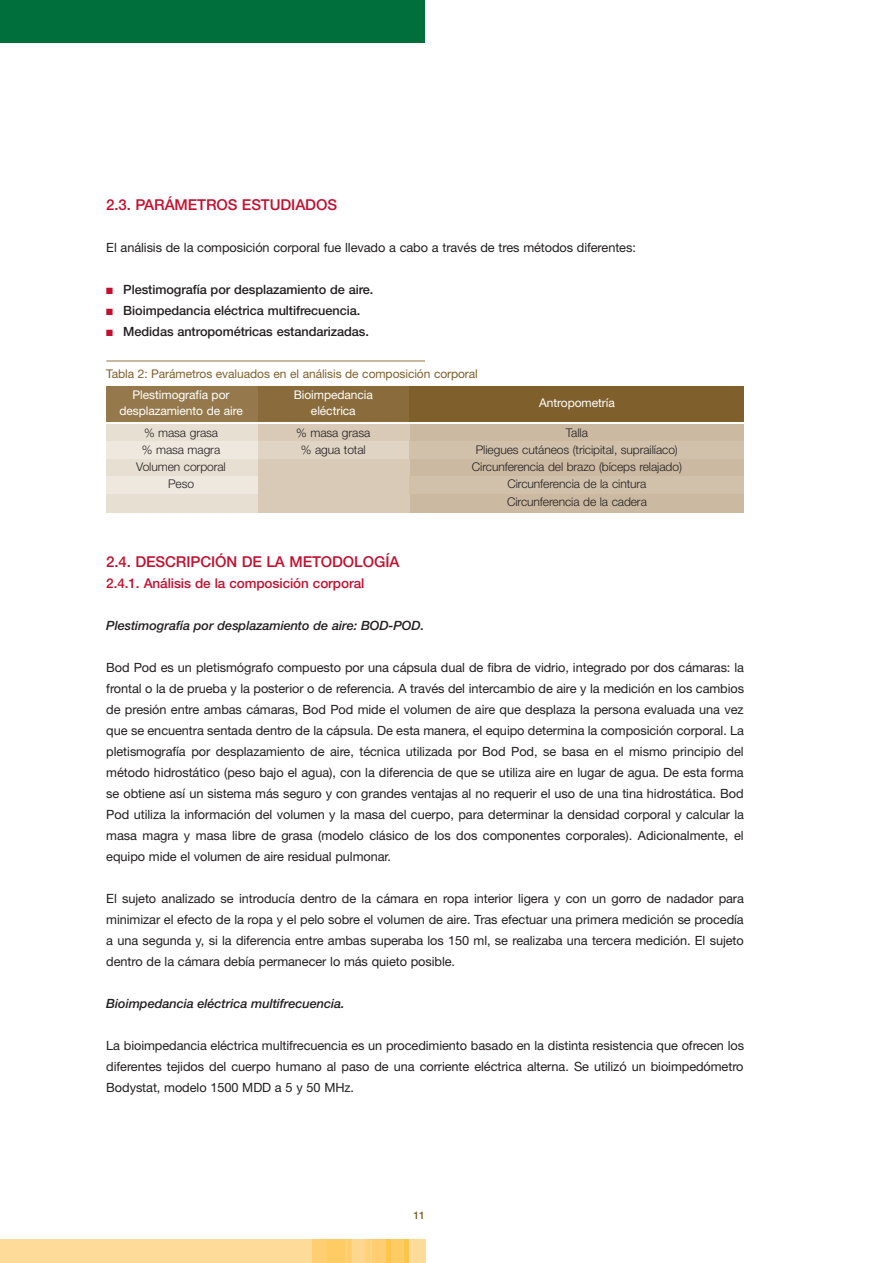
<style>
.page{position:relative;width:893px;height:1263px;background:#fff}
.page>*{position:absolute;margin:0;border:0;box-sizing:border-box;transform-origin:0 0}
.t1{font:500 15px "Helvetica Neue";letter-spacing:-.005em;color:#c3102f}
.t2{font:500 13.5px "Helvetica Neue";letter-spacing:-.005em;color:#c3102f}
.t3{font:12.75px/21px "Helvetica Neue";letter-spacing:-.005em;color:#231f20;text-align:justify}
.t4{font:500 12.75px "Helvetica Neue";letter-spacing:-.005em;color:#231f20}
.t5{font:italic 500 12.75px "Helvetica Neue";letter-spacing:-.005em;color:#231f20}
.t6{font:300 12px/17.2px "Helvetica Neue";letter-spacing:-.005em;color:#231f20}
.t7{font:12px "Helvetica Neue";letter-spacing:-.005em;color:#fff}
.t8{font:12px "Helvetica Neue";letter-spacing:-.005em;color:#7f602d}
.t9{font:500 10.5px "Helvetica Neue";color:#7f602d}
.s1{color:#c3102f}
</style>
<div class="page">
<div style="left:106px;top:386px;width:152px;height:35px;background:#95794c"></div>
<div style="left:258px;top:386px;width:151px;height:35px;background:#8a6c3c"></div>
<div style="left:409px;top:386px;width:335px;height:35px;background:#7f602d"></div>
<div style="left:409px;top:424px;width:335px;height:88px;background:#cbb9a1"></div>
<div style="left:258px;top:424px;width:151px;height:88px;background:#d8cab6"></div>
<div style="left:106px;top:424px;width:152px;height:88px;background:#e7e0d2"></div>
<div style="left:106px;top:441px;width:152px;height:18px;background:#eee8df"></div>
<div style="left:258px;top:441px;width:151px;height:18px;background:#e0d4c4"></div>
<div style="left:409px;top:441px;width:335px;height:18px;background:#d1c1ab"></div>
<div style="left:409px;top:476px;width:335px;height:18px;background:#d1c1ab"></div>
<div style="left:106px;top:476px;width:152px;height:18px;background:#eee8df"></div>
<div style="left:0;top:0;width:425px;height:43px;background:#006f3c"></div>
<div style="left:0;top:1239px;width:425px;height:24px;background:#fedb99"></div>
<div style="left:360px;top:1239px;width:48px;height:24px;background:#fec54d"></div>
<div style="left:392px;top:1239px;width:12px;height:24px;background:#fecb64"></div>
<div style="left:312px;top:1239px;width:74px;height:24px;background:#fece70"></div>
<div style="left:327px;top:1239px;width:23px;height:24px;background:#fecb64"></div>
<div style="left:352px;top:1239px;width:20px;height:24px;background:#fed78f"></div>
<div style="left:364px;top:1239px;width:6px;height:24px;background:#fed585"></div>
<hr style="left:366px;top:1239px;width:4px;height:24px;background:#fed17b">
<hr style="left:345px;top:1239px;width:2px;height:24px;background:#fed17b">
<hr style="left:106px;top:360px;width:319px;height:2px;background:#b7a281">
<p class="t1" style="left:106px;top:199px;width:232px">2.3. PARÁMETROS ESTUDIADOS</p>
<p class="t3" style="left:106px;top:238px;width:531px">El análisis de la composición corporal fue llevado a cabo a través de tres métodos diferentes:</p>
<p class="t4" style="left:106px;top:285px;width:269px"><span class="s1">■</span> Plestimografía por desplazamiento de aire.</p>
<p class="t4" style="left:106px;top:306px;width:256px"><span class="s1">■</span> Bioimpedancia eléctrica multifrecuencia.</p>
<p class="t4" style="left:106px;top:327px;width:264px"><span class="s1">■</span> Medidas antropométricas estandarizadas.</p>
<p class="t8" style="left:106px;top:369px;width:373px">Tabla 2: Parámetros evaluados en el análisis de composición corporal</p>
<p class="t7" style="left:133px;top:390px;width:98px">Plestimografía por</p>
<p class="t7" style="left:294px;top:390px;width:81px">Bioimpedancia</p>
<p class="t7" style="left:539px;top:398px;width:77px">Antropometría</p>
<p class="t7" style="left:119px;top:406px;width:125px">desplazamiento de aire</p>
<p class="t7" style="left:311px;top:406px;width:46px">eléctrica</p>
<p class="t6" style="left:144px;top:425px;width:76px">% masa grasa</p>
<p class="t6" style="left:296px;top:425px;width:76px">% masa grasa</p>
<p class="t6" style="left:566px;top:425px;width:23px">Talla</p>
<p class="t6" style="left:142px;top:442px;width:80px">% masa magra</p>
<p class="t6" style="left:301px;top:442px;width:67px">% agua total</p>
<p class="t6" style="left:476px;top:442px;width:204px">Pliegues cutáneos (tricipital, suprailíaco)</p>
<p class="t6" style="left:136px;top:459px;width:91px">Volumen corporal</p>
<p class="t6" style="left:472px;top:459px;width:212px">Circunferencia del brazo (bíceps relajado)</p>
<p class="t6" style="left:168px;top:476px;width:28px">Peso</p>
<p class="t6" style="left:507px;top:476px;width:141px">Circunferencia de la cintura<br>Circunferencia de la cadera</p>
<p class="t1" style="left:106px;top:556px;width:295px">2.4. DESCRIPCIÓN DE LA METODOLOGÍA</p>
<p class="t2" style="left:106px;top:578px;width:260px">2.4.1. Análisis de la composición corporal</p>
<p class="t5" style="left:106px;top:621px;width:319px">Plestimografía por desplazamiento de aire: BOD-POD.</p>
<p class="t3" style="left:106px;top:658px;width:639px">Bod Pod es un pletismógrafo compuesto por una cápsula dual de fibra de vidrio, integrado por dos cámaras: la frontal o la de prueba y la posterior o de referencia. A través del intercambio de aire y la medición en los cambios de presión entre ambas cámaras, Bod Pod mide el volumen de aire que desplaza la persona evaluada una vez que se encuentra sentada dentro de la cápsula. De esta manera, el equipo determina la composición corporal. La pletismografía por desplazamiento de aire, técnica utilizada por Bod Pod, se basa en el mismo principio del método hidrostático (peso bajo el agua), con la diferencia de que se utiliza aire en lugar de agua. De esta forma se obtiene así un sistema más seguro y con grandes ventajas al no requerir el uso de una tina hidrostática. Bod Pod utiliza la información del volumen y la masa del cuerpo, para determinar la densidad corporal y calcular la masa magra y masa libre de grasa (modelo clásico de los dos componentes corporales). Adicionalmente, el equipo mide el volumen de aire residual pulmonar.</p>
<p class="t3" style="left:106px;top:889px;width:639px">El sujeto analizado se introducía dentro de la cámara en ropa interior ligera y con un gorro de nadador para minimizar el efecto de la ropa y el pelo sobre el volumen de aire. Tras efectuar una primera medición se procedía a una segunda y, si la diferencia entre ambas superaba los 150 ml, se realizaba una tercera medición. El sujeto dentro de la cámara debía permanecer lo más quieto posible.</p>
<p class="t5" style="left:106px;top:999px;width:240px">Bioimpedancia eléctrica multifrecuencia.</p>
<p class="t3" style="left:106px;top:1036px;width:639px">La bioimpedancia eléctrica multifrecuencia es un procedimiento basado en la distinta resistencia que ofrecen los diferentes tejidos del cuerpo humano al paso de una corriente eléctrica alterna. Se utilizó un bioimpedómetro Bodystat, modelo 1500 MDD a 5 y 50 MHz.</p>
<p class="t9" style="left:413px;top:1211px;width:13px">11</p>
</div>
